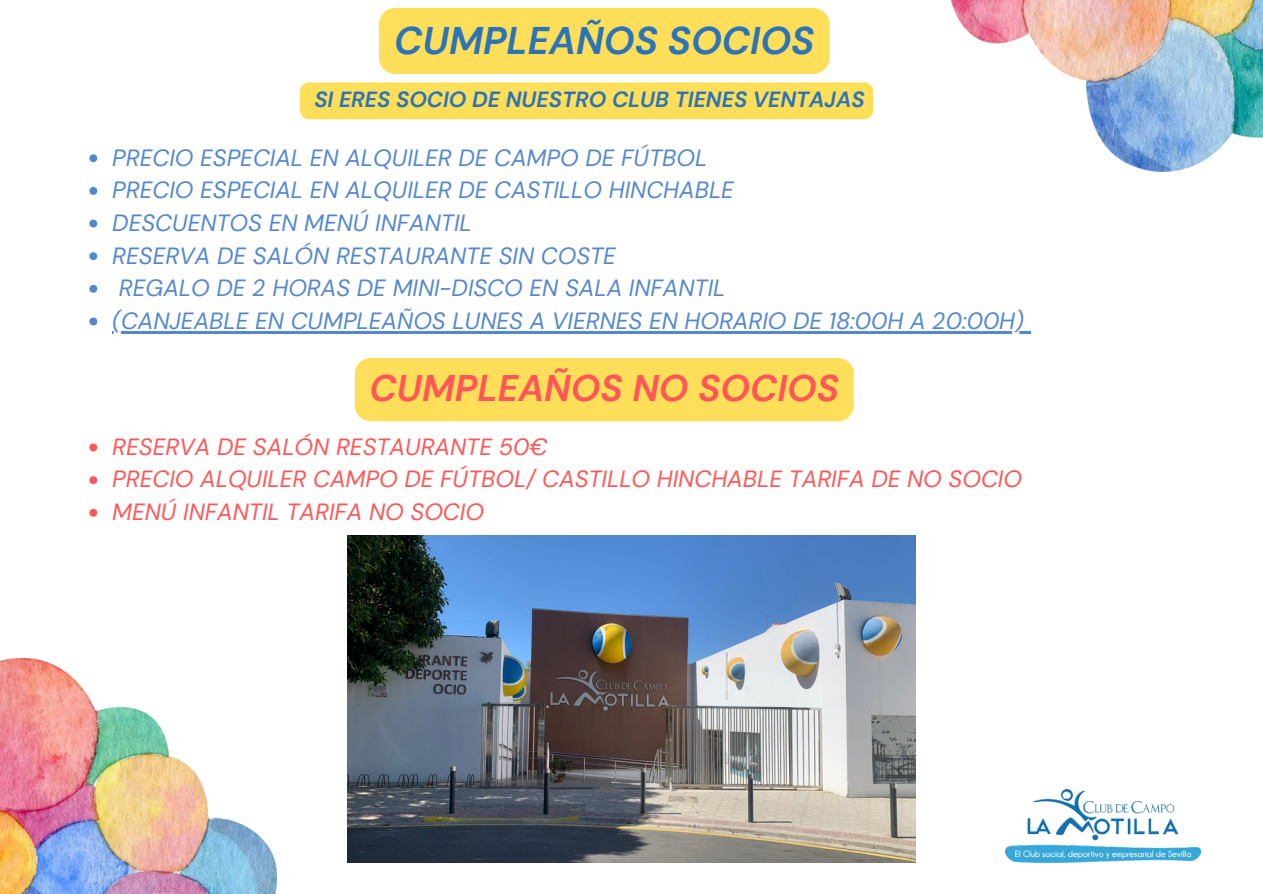
<style>
.page{position:relative;width:1263px;height:894px;background:#fff}
.page>*{position:absolute;margin:0;border:0;box-sizing:border-box;transform-origin:0 0}
.t1{font:italic 700 38.4px "DM Sans";color:#2d74b6}
.t2{font:italic 700 36.9px "DM Sans";color:#ff5757}
.t3{font:italic 23.4px "DM Sans";color:#5388cf}
.t4{font:italic 23.4px "DM Sans";color:#ff5757}
.t5{font:italic 700 21.9px "DM Sans";color:#2d74b6}
</style>
<div class="page">
<div style="left:300px;top:82px;width:573px;height:37px;background:#ffde59"></div>
<svg style="left:89px;top:154px;width:8px;height:8px"></svg>
<svg style="left:89px;top:187px;width:8px;height:8px"></svg>
<svg style="left:89px;top:219px;width:8px;height:8px"></svg>
<svg style="left:89px;top:252px;width:8px;height:8px"></svg>
<svg style="left:89px;top:285px;width:8px;height:8px"></svg>
<svg style="left:89px;top:317px;width:8px;height:8px"></svg>
<hr style="left:112px;top:331px;width:912px;height:2px;background:#5388cf">
<svg style="left:1024px;top:331px;width:6px;height:2px"></svg>
<img style="left:347px;top:535px;width:568px;height:327px">
<div style="left:355px;top:358px;width:499px;height:63px;background:#ffde59;border-radius:16px"></div>
<img style="left:950px;top:0;width:313px;height:171px">
<svg style="left:89px;top:443px;width:8px;height:8px"></svg>
<svg style="left:89px;top:476px;width:8px;height:8px"></svg>
<svg style="left:89px;top:508px;width:8px;height:8px"></svg>
<img style="left:0;top:658px;width:276px;height:235px">
<div style="left:379px;top:8px;width:451px;height:66px;background:#ffde59;border-radius:16px"></div>
<img style="left:1005px;top:789px;width:196px;height:73px">
<p class="t1" style="left:394px;top:16px;width:422px">CUMPLEAÑOS SOCIOS</p>
<p class="t5" style="left:314px;top:85px;width:552px">SI ERES SOCIO DE NUESTRO CLUB TIENES VENTAJAS</p>
<h1 class="t3" style="left:112px;top:142px;width:597px">PRECIO ESPECIAL EN ALQUILER DE CAMPO DE FÚTBOL</h1>
<h2 class="t3" style="left:112px;top:175px;width:623px">PRECIO ESPECIAL EN ALQUILER DE CASTILLO HINCHABLE</h2>
<p class="t3" style="left:112px;top:207px;width:361px">DESCUENTOS EN MENÚ INFANTIL</p>
<p class="t3" style="left:112px;top:240px;width:505px">RESERVA DE SALÓN RESTAURANTE SIN COSTE</p>
<p class="t3" style="left:119px;top:273px;width:608px">REGALO DE 2 HORAS DE MINI-DISCO EN SALA INFANTIL</p>
<p class="t3" style="left:112px;top:305px;width:913px">(CANJEABLE EN CUMPLEAÑOS LUNES A VIERNES EN HORARIO DE 18:00H A 20:00H)</p>
<p class="t2" style="left:370px;top:365px;width:471px">CUMPLEAÑOS NO SOCIOS</p>
<p class="t4" style="left:112px;top:431px;width:437px">RESERVA DE SALÓN RESTAURANTE 50€</p>
<p class="t4" style="left:112px;top:464px;width:911px">PRECIO ALQUILER CAMPO DE FÚTBOL/ CASTILLO HINCHABLE TARIFA DE NO SOCIO</p>
<p class="t4" style="left:112px;top:496px;width:373px">MENÚ INFANTIL TARIFA NO SOCIO</p>
</div>
